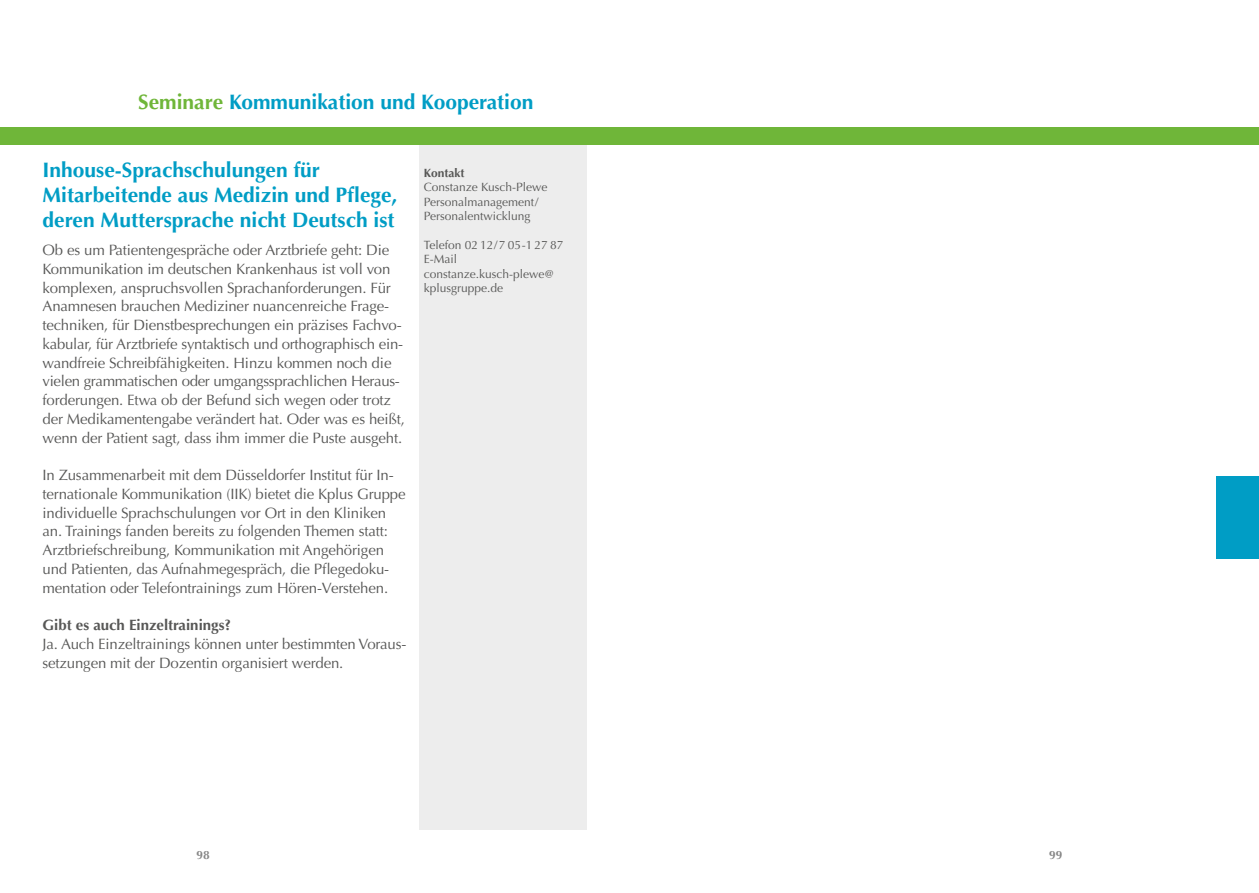
<style>
.page{position:relative;width:1259px;height:893px;background:#fff}
.page>*{position:absolute;margin:0;border:0;box-sizing:border-box;transform-origin:0 0}
.t1{font:700 21px/25.2px "Optima LT Pro";color:#009dc5}
.t2{font:15px/18.8px "Optima LT Pro";letter-spacing:-.01em;color:#575756}
.t3{font:700 15px "Optima LT Pro";color:#575756}
.t4{font:12px/14.4px "Optima LT Pro";color:#575756}
.t5{font:700 12px "Optima LT Pro";color:#575756}
.t6{font:700 12px "Optima LT Pro";color:#878787}
.s1{color:#6fb639}
</style>
<div class="page">
<div style="left:420px;top:141px;width:167px;height:688px;background:#ededed"></div>
<div style="left:1216px;top:476px;width:43px;height:83px;background:#009dc5"></div>
<div style="left:0;top:128px;width:1259px;height:17px;background:#6fb639"></div>
<h1 class="t1" style="left:138px;top:89px;width:397px"><span class="s1">Seminare</span> Kommunikation und Kooperation</h1>
<h1 class="t1" style="left:43px;top:157px;width:356px">Inhouse-Sprachschulungen für<br>Mitarbeitende aus Medizin und Pflege, deren Muttersprache nicht Deutsch ist</h1>
<p class="t2" style="left:43px;top:241px;width:364px">Ob es um Patientengespräche oder Arztbriefe geht: Die Kommunikation im deutschen Krankenhaus ist voll von komplexen, anspruchsvollen Sprachanforderungen. Für Anamnesen brauchen Mediziner nuancenreiche Frage&shy;techniken, für Dienstbesprechungen ein präzises Fachvo&shy;kabular, für Arztbriefe syntaktisch und orthographisch ein&shy;wandfreie Schreibfähigkeiten. Hinzu kommen noch die vielen grammatischen oder umgangssprachlichen Heraus&shy;forderungen. Etwa ob der Befund sich wegen oder trotz der Medikamentengabe verändert hat. Oder was es heißt, wenn der Patient sagt, dass ihm immer die Puste ausgeht.</p>
<p class="t2" style="left:43px;top:466px;width:365px">In Zusammenarbeit mit dem Düsseldorfer Institut für In&shy;ternationale Kommunikation (IIK) bietet die Kplus Gruppe individuelle Sprachschulungen vor Ort in den Kliniken an. Trainings fanden bereits zu folgenden Themen statt:<br>Arztbriefschreibung, Kommunikation mit Angehörigen und Patienten, das Aufnahmegespräch, die Pflegedoku&shy;mentation oder Telefontrainings zum Hören-Verstehen.</p>
<p class="t3" style="left:43px;top:615px;width:190px">Gibt es auch Einzeltrainings?</p>
<p class="t2" style="left:43px;top:635px;width:365px">Ja. Auch Einzeltrainings können unter bestimmten Voraus&shy;setzungen mit der Dozentin organisiert werden.</p>
<p class="t5" style="left:424px;top:165px;width:42px">Kontakt</p>
<p class="t4" style="left:424px;top:180px;width:125px">Constanze Kusch-Plewe<br>Personalmanagement/<br>Personalentwicklung</p>
<p class="t4" style="left:424px;top:238px;width:141px">Telefon 02 12/7 05-1 27 87<br>E-Mail constanze.kusch-plewe@ kplusgruppe.de</p>
<p class="t6" style="left:196px;top:847px;width:15px">98</p>
<p class="t6" style="left:1049px;top:847px;width:15px">99</p>
</div>
